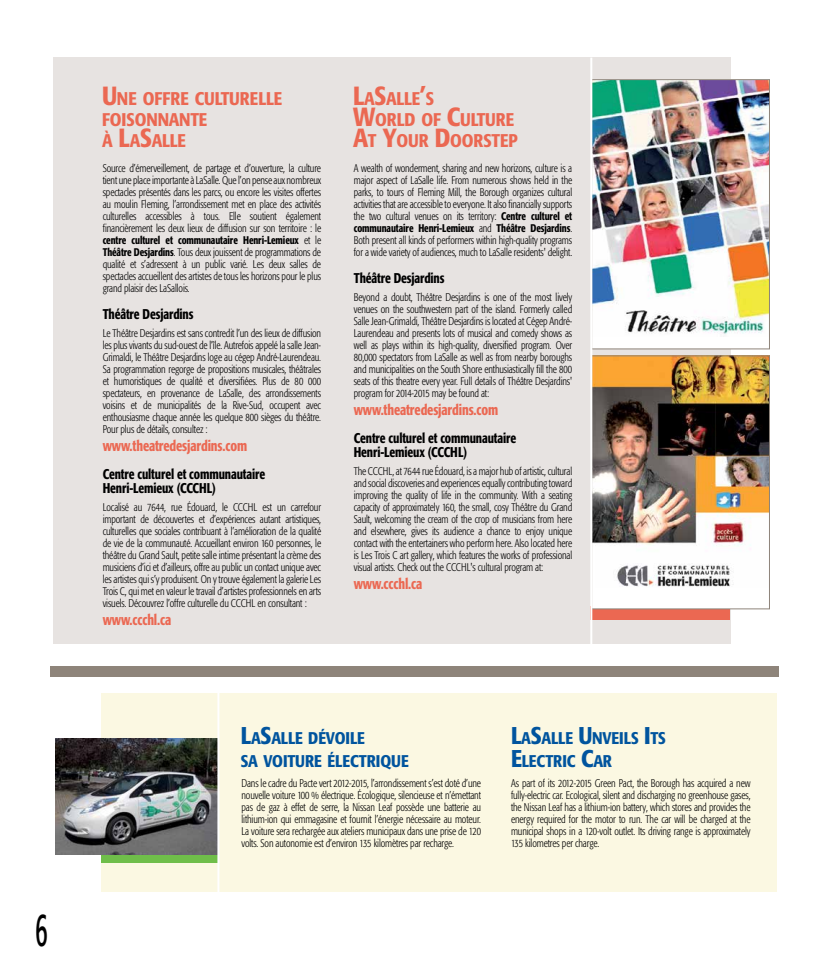
<style>
.page{position:relative;width:819px;height:972px;background:#fff}
.page>*{position:absolute;margin:0;border:0;box-sizing:border-box;transform-origin:0 0}
.t1{font:condensed 48px "Formata";color:#000;scale:.56 1}
.t2{font:500 condensed 18.2px/21px "Formata";letter-spacing:-.005em;color:#eb6852}
.t3{font:500 condensed 16.8px/23px "Formata";letter-spacing:-.015em;color:#00549e}
.t4{font:500 condensed 15px "Formata";letter-spacing:-.01em;color:#eb6852;scale:.9 1}
.t5{font:500 condensed 14px/14px "Formata";letter-spacing:-.01em;color:#000;scale:.9 1}
.t6{font:300 condensed 11px/12px "Formata";letter-spacing:-.01em;color:#000;text-align:justify;scale:.9 1}
.s1{font-size:26px}
.s2{font-weight:500}
.s3{font-size:24px}
</style>
<div class="page">
<div style="left:101px;top:693px;width:676px;height:199px;background:#fbf8e2"></div>
<div style="left:101px;top:854px;width:117px;height:9px;background:#6fbe4a"></div>
<img style="left:56px;top:738px;width:161px;height:117px">
<hr style="left:217px;top:693px;width:2px;height:209px;background:#fff">
<div style="left:50px;top:666px;width:729px;height:11px;background:#8e847a"></div>
<div style="left:53px;top:58px;width:677px;height:586px;background:#e7e3e1"></div>
<div style="left:591px;top:607px;width:139px;height:13px;background:#eb6852"></div>
<div style="left:592px;top:356px;width:177px;height:253px;background:#fff"></div>
<img style="left:593px;top:358px;width:175px;height:229px">
<div style="left:591px;top:356px;width:179px;height:253px;border:1px solid #8e847a"></div>
<div style="left:592px;top:80px;width:177px;height:269px;background:#fff"></div>
<img style="left:593px;top:81px;width:175px;height:253px">
<div style="left:591px;top:79px;width:179px;height:270px;border:1px solid #8e847a"></div>
<hr style="left:590px;top:58px;width:2px;height:594px;background:#fff">
<h1 class="t1" style="left:35px;top:901px;width:23px">6</h1>
<h2 class="t2" style="left:102px;top:88px;width:182px"><span class="s1">U</span>NE OFFRE CULTURELLE<br>FOISONNANTE<br>À <span class="s1">L</span>A<span class="s1">S</span>ALLE</h2>
<h2 class="t2" style="left:353px;top:88px;width:166px"><span class="s1">L</span>A<span class="s1">S</span>ALLE<span class="s1">’</span>S<br><span class="s1">W</span>ORLD OF <span class="s1">C</span>ULTURE<br><span class="s1">A</span>T <span class="s1">Y</span>OUR <span class="s1">D</span>OORSTEP</h2>
<p class="t6" style="left:103px;top:162px;width:244px">Source d’émerveillement, de partage et d’ouverture, la culture tient une place importante à LaSalle. Que l’on pense aux nombreux spectacles présentés dans les parcs, ou encore les visites offertes au moulin Fleming, l’arrondissement met en place des activités culturelles accessibles à tous. Elle soutient également financièrement les deux lieux de diffusion sur son territoire : le <span class="s2">centre culturel et communautaire Henri-Lemieux</span> et le <span class="s2">Théâtre Desjardins</span>. Tous deux jouissent de programmations de qualité et s’adressent à un public varié. Les deux salles de spectacles accueillent des artistes de tous les horizons pour le plus grand plaisir des LaSallois.</p>
<p class="t5" style="left:103px;top:307px;width:102px">Théâtre Desjardins</p>
<p class="t6" style="left:103px;top:328px;width:244px">Le Théâtre Desjardins est sans contredit l’un des lieux de diffusion les plus vivants du sud-ouest de l’île. Autrefois appelé la salle Jean-Grimaldi, le Théâtre Desjardins loge au cégep André-Laurendeau.<br>Sa programmation regorge de propositions musicales, théâtrales et humoristiques de qualité et diversifiées. Plus de 80 000 spectateurs, en provenance de LaSalle, des arrondissements voisins et de municipalités de la Rive-Sud, occupent avec enthousiasme chaque année les quelque 800 sièges du théâtre.<br>Pour plus de détails, consultez :</p>
<h3 class="t4" style="left:103px;top:437px;width:162px">www.theatredesjardins.com</h3>
<p class="t5" style="left:103px;top:467px;width:182px">Centre culturel et communautaire<br>Henri-Lemieux (CCCHL)</p>
<p class="t6" style="left:103px;top:501px;width:244px">Localisé au 7644, rue Édouard, le CCCHL est un carrefour important de découvertes et d’expériences autant artistiques, culturelles que sociales contribuant à l’amélioration de la qualité de vie de la communauté. Accueillant environ 160 personnes, le théâtre du Grand Sault, petite salle intime présentant la crème des musiciens d’ici et d’ailleurs, offre au public un contact unique avec les artistes qui s’y produisent. On y trouve également la galerie Les Trois C, qui met en valeur le travail d’artistes professionnels en arts visuels. Découvrez l’offre culturelle du CCCHL en consultant :</p>
<h3 class="t4" style="left:103px;top:610px;width:78px">www.ccchl.ca</h3>
<p class="t6" style="left:354px;top:162px;width:244px">A wealth of wonderment, sharing and new horizons, culture is a major aspect of LaSalle life. From numerous shows held in the parks, to tours of Fleming Mill, the Borough organizes cultural activities that are accessible to everyone. It also financially supports the two cultural venues on its territory: <span class="s2">Centre culturel et communautaire Henri-Lemieux</span> and <span class="s2">Théâtre Desjardins</span>.<br>Both present all kinds of performers within high-quality programs for a wide variety of audiences, much to LaSalle residents' delight.</p>
<p class="t5" style="left:354px;top:271px;width:102px">Théâtre Desjardins</p>
<p class="t6" style="left:354px;top:292px;width:244px">Beyond a doubt, Théâtre Desjardins is one of the most lively venues on the southwestern part of the island. Formerly called Salle Jean-Grimaldi, Théâtre Desjardins is located at Cégep André-Laurendeau and presents lots of musical and comedy shows as well as plays within its high-quality, diversified program. Over 80,000 spectators from LaSalle as well as from nearby boroughs and municipalities on the South Shore enthusiastically fill the 800 seats of this theatre every year. Full details of Théâtre Desjardins' program for 2014-2015 may be found at:</p>
<h3 class="t4" style="left:354px;top:401px;width:162px">www.theatredesjardins.com</h3>
<p class="t5" style="left:354px;top:431px;width:182px">Centre culturel et communautaire<br>Henri-Lemieux (CCCHL)</p>
<p class="t6" style="left:354px;top:465px;width:244px">The CCCHL, at 7644 rue Édouard, is a major hub of artistic, cultural and social discoveries and experiences equally contributing toward improving the quality of life in the community. With a seating capacity of approximately 160, the small, cosy Théâtre du Grand Sault, welcoming the cream of the crop of musicians from here and elsewhere, gives its audience a chance to enjoy unique contact with the entertainers who perform here. Also located here is Les Trois C art gallery, which features the works of professional visual artists. Check out the CCCHL's cultural program at:</p>
<h3 class="t4" style="left:354px;top:574px;width:78px">www.ccchl.ca</h3>
<h3 class="t3" style="left:241px;top:727px;width:169px"><span class="s3">L</span>A<span class="s3">S</span>ALLE DÉVOILE<br>SA VOITURE ÉLECTRIQUE</h3>
<h3 class="t3" style="left:511px;top:727px;width:156px"><span class="s3">L</span>A<span class="s3">S</span>ALLE <span class="s3">U</span>NVEILS <span class="s3">I</span>TS<br><span class="s3">E</span>LECTRIC <span class="s3">C</span>AR</h3>
<p class="t6" style="left:241px;top:777px;width:268px">Dans le cadre du Pacte vert 2012-2015, l’arrondissement s’est doté d’une nouvelle voiture 100 % électrique. Écologique, silencieuse et n’émettant pas de gaz à effet de serre, la Nissan Leaf possède une batterie au lithium-ion qui emmagasine et fournit l’énergie nécessaire au moteur.<br>La voiture sera rechargée aux ateliers municipaux dans une prise de 120 volts. Son autonomie est d’environ 135 kilomètres par recharge.</p>
<p class="t6" style="left:511px;top:777px;width:268px">As part of its 2012-2015 Green Pact, the Borough has acquired a new fully-electric car. Ecological, silent and discharging no greenhouse gases, the Nissan Leaf has a lithium-ion battery, which stores and provides the energy required for the motor to run. The car will be charged at the municipal shops in a 120-volt outlet. Its driving range is approximately 135 kilometres per charge.</p>
</div>
